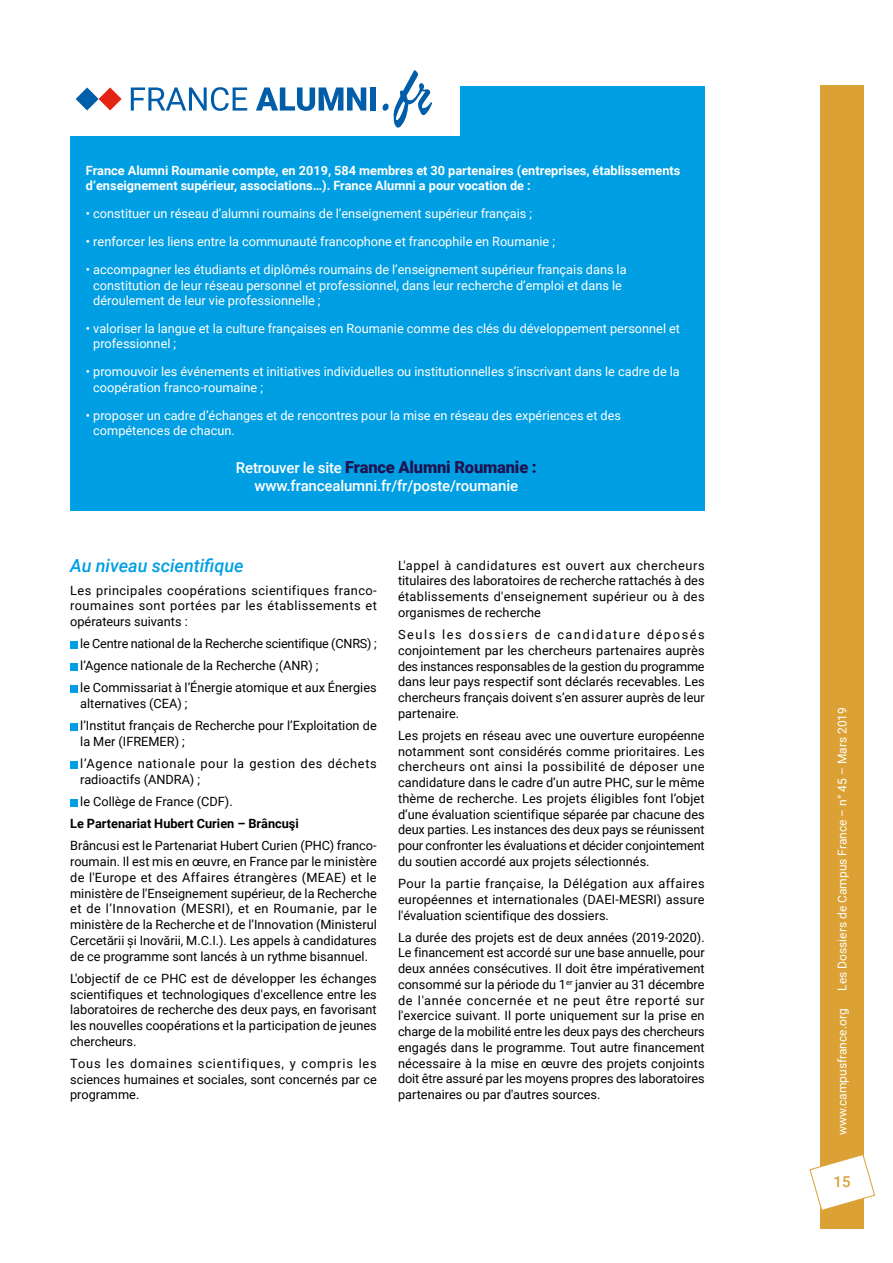
<style>
.page{position:relative;width:893px;height:1263px;background:#fff}
.page>*{position:absolute;margin:0;border:0;box-sizing:border-box;transform-origin:0 0}
.t1{font:italic 500 18px "Roboto";color:#009fe3}
.t2{font:900 16.5px "Roboto";letter-spacing:-.01em;color:#201351}
.t3{font:500 15px "Roboto";letter-spacing:-.01em;color:#fff}
.t4{font:500 15px "Roboto";color:#dba135}
.t5{font:12.75px/15.8px "Roboto";color:#000;text-align:justify}
.t6{font:12.75px/15.3px "Roboto";color:#fff}
.t7{font:700 12.75px/15.3px "Roboto";color:#fff}
.t8{font:12.75px/22.2px "Roboto";letter-spacing:.05em;color:#000}
.t9{font:700 12.75px "Roboto";color:#000}
.t10{font:12px "Roboto";color:#fff}
.s1{font-weight:500;font-size:15px;color:#fff}
</style>
<div class="page">
<div style="left:70px;top:86px;width:635px;height:425px;background:#009fe3"></div>
<div style="left:48px;top:69px;width:412px;height:67px;background:#fff"></div>
<svg style="left:131px;top:87px;width:116px;height:24px"></svg>
<svg style="left:256px;top:87px;width:110px;height:24px"></svg>
<div style="left:370px;top:87px;width:6px;height:24px;background:#005da9"></div>
<svg style="left:76px;top:87px;width:46px;height:23px"></svg>
<svg style="left:382px;top:70px;width:50px;height:58px"></svg>
<div style="left:70px;top:641px;width:7px;height:7px;background:#009fe3"></div>
<div style="left:70px;top:663px;width:7px;height:7px;background:#009fe3"></div>
<div style="left:70px;top:685px;width:7px;height:7px;background:#009fe3"></div>
<div style="left:70px;top:723px;width:7px;height:7px;background:#009fe3"></div>
<div style="left:70px;top:761px;width:7px;height:7px;background:#009fe3"></div>
<div style="left:70px;top:799px;width:7px;height:7px;background:#009fe3"></div>
<div style="left:820px;top:85px;width:44px;height:1144px;background:#dba135"></div>
<svg style="left:809px;top:1155px;width:67px;height:55px"></svg>
<p class="t7" style="left:86px;top:162px;width:596px">France Alumni Roumanie compte, en 2019, 584 membres et 30 partenaires (entreprises, établissements d’enseignement supérieur, associations…). France Alumni a pour vocation de :</p>
<p class="t6" style="left:86px;top:206px;width:448px">• constituer un réseau d’alumni roumains de l’enseignement supérieur français ;</p>
<p class="t6" style="left:86px;top:234px;width:471px">• renforcer les liens entre la communauté francophone et francophile en Roumanie ;</p>
<p class="t6" style="left:93px;top:262px;width:535px;text-indent:-7px">• accompagner les étudiants et diplômés roumains de l’enseignement supérieur français dans la constitution de leur réseau personnel et professionnel, dans leur recherche d’emploi et dans le déroulement de leur vie professionnelle ;</p>
<p class="t6" style="left:93px;top:320px;width:588px;text-indent:-7px">• valoriser la langue et la culture françaises en Roumanie comme des clés du développement personnel et professionnel ;</p>
<p class="t6" style="left:93px;top:364px;width:588px;text-indent:-7px">• promouvoir les événements et initiatives individuelles ou institutionnelles s’inscrivant dans le cadre de la coopération franco-roumaine ;</p>
<p class="t6" style="left:93px;top:407px;width:529px;text-indent:-7px">• proposer un cadre d’échanges et de rencontres pour la mise en réseau des expériences et des compétences de chacun.</p>
<p class="t2" style="left:236px;top:455px;width:302px"><span class="s1">Retrouver le site</span> France Alumni Roumanie :</p>
<p class="t3" style="left:254px;top:475px;width:265px">www.francealumni.fr/fr/poste/roumanie</p>
<h1 class="t1" style="left:70px;top:553px;width:175px">Au niveau scientifique</h1>
<p class="t5" style="left:70px;top:582px;width:308px">Les principales coopérations scientifiques franco&shy;roumaines sont portées par les établissements et opérateurs suivants :</p>
<p class="t5" style="left:80px;top:632px;width:298px;line-height:22.2px;text-align:left">le Centre national de la Recherche scientifique (CNRS) ; l’Agence nationale de la Recherche (ANR) ;<br>le Commissariat à l’Énergie atomique et aux Énergies</p>
<p class="t5" style="left:80px;top:692px;width:298px;line-height:22.2px">alternatives (CEA) ;<br>l’Institut français de Recherche pour l’Exploitation de</p>
<p class="t8" style="left:80px;top:730px;width:298px">la Mer (IFREMER) ;<br>l’Agence nationale pour la gestion des déchets</p>
<p class="t5" style="left:80px;top:768px;width:154px;line-height:22.2px">radioactifs (ANDRA) ;<br>le Collège de France (CDF).</p>
<p class="t9" style="left:70px;top:815px;width:230px">Le Partenariat Hubert Curien – Brâncuşi</p>
<p class="t5" style="left:70px;top:837px;width:308px">Brâncusi est le Partenariat Hubert Curien (PHC) franco&shy;roumain. Il est mis en œuvre, en France par le ministère de l'Europe et des Affaires étrangères (MEAE) et le ministère de l'Enseignement supérieur, de la Recherche et de l’Innovation (MESRI), et en Roumanie, par le ministère de la Recherche et de l’Innovation (Ministerul Cercetării și Inovării, M.C.I.). Les appels à candidatures de ce programme sont lancés à un rythme bisannuel.</p>
<p class="t5" style="left:70px;top:970px;width:308px">L'objectif de ce PHC est de développer les échanges scientifiques et technologiques d'excellence entre les laboratoires de recherche des deux pays, en favorisant les nouvelles coopérations et la participation de jeunes chercheurs.</p>
<p class="t5" style="left:70px;top:1055px;width:308px">Tous les domaines scientifiques, y compris les sciences humaines et sociales, sont concernés par ce programme.</p>
<p class="t5" style="left:398px;top:557px;width:308px">L'appel à candidatures est ouvert aux chercheurs titulaires des laboratoires de recherche rattachés à des établissements d'enseignement supérieur ou à des organismes de recherche</p>
<p class="t5" style="left:398px;top:626px;width:308px">Seuls les dossiers de candidature déposés conjointement par les chercheurs partenaires auprès des instances responsables de la gestion du programme dans leur pays respectif sont déclarés recevables. Les chercheurs français doivent s’en assurer auprès de leur partenaire.</p>
<p class="t5" style="left:398px;top:727px;width:308px">Les projets en réseau avec une ouverture européenne notamment sont considérés comme prioritaires. Les chercheurs ont ainsi la possibilité de déposer une candidature dans le cadre d’un autre PHC, sur le même thème de recherche. Les projets éligibles font l’objet d’une évaluation scientifique séparée par chacune des deux parties. Les instances des deux pays se réunissent pour confronter les évaluations et décider conjointement du soutien accordé aux projets sélectionnés.</p>
<p class="t5" style="left:398px;top:875px;width:308px">Pour la partie française, la Délégation aux affaires européennes et internationales (DAEI-MESRI) assure l'évaluation scientifique des dossiers.</p>
<p class="t5" style="left:398px;top:929px;width:308px">La durée des projets est de deux années (2019-2020).<br>Le financement est accordé sur une base annuelle, pour deux années consécutives. Il doit être impérativement consommé sur la période du 1<sup>er</sup> janvier au 31 décembre de l'année concernée et ne peut être reporté sur l'exercice suivant. Il porte uniquement sur la prise en charge de la mobilité entre les deux pays des chercheurs engagés dans le programme. Tout autre financement nécessaire à la mise en œuvre des projets conjoints doit être assuré par les moyens propres des laboratoires partenaires ou par d'autres sources.</p>
<p class="t10" style="left:834px;top:991px;width:285px;rotate:-90deg">Les Dossiers de Campus France – n° 45 – Mars 2019</p>
<p class="t10" style="left:834px;top:1135px;width:128px;rotate:-90deg">www.campusfrance.org</p>
<p class="t4" style="left:834px;top:1171px;width:19px">15</p>
</div>
